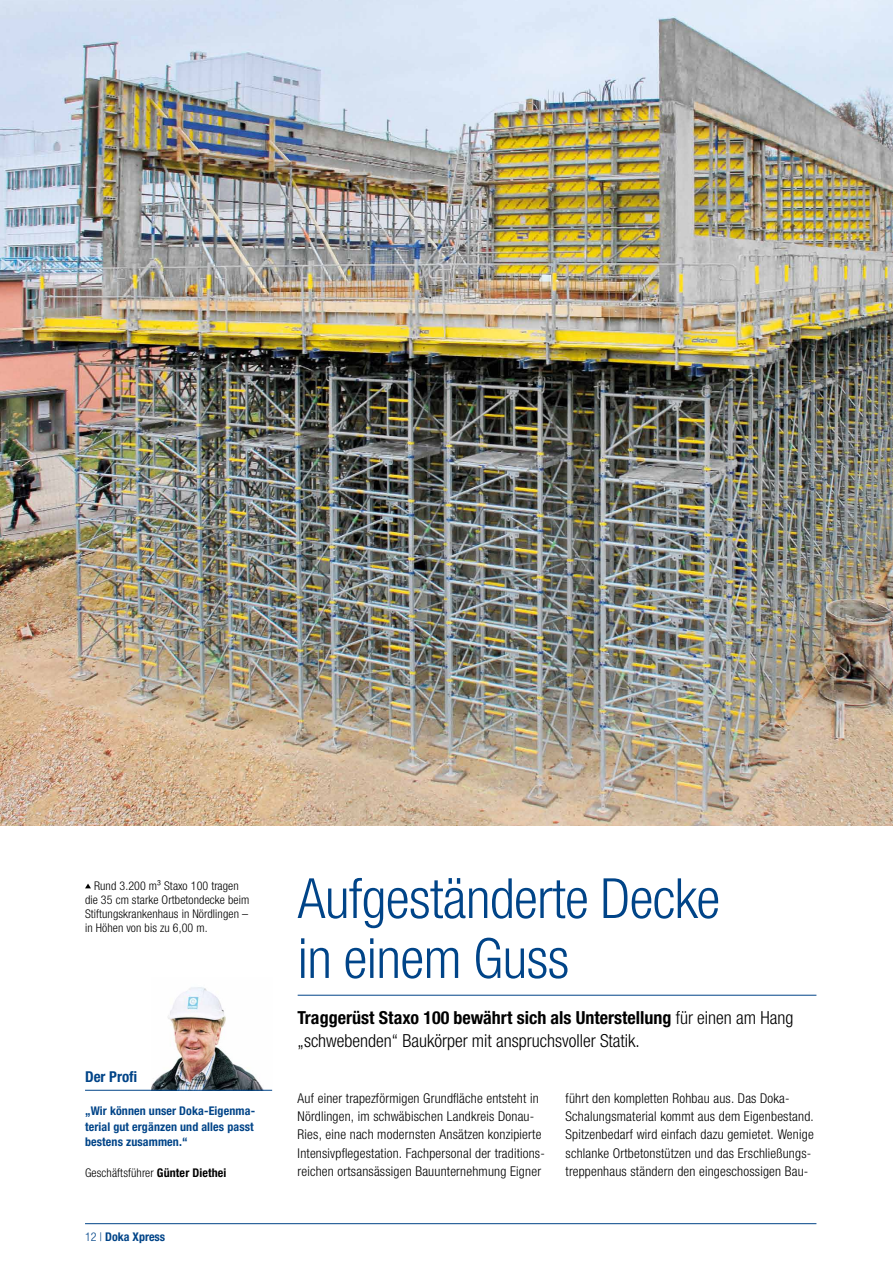
<style>
.page{position:relative;width:893px;height:1263px;background:#fff}
.page>*{position:absolute;margin:0;border:0;box-sizing:border-box;transform-origin:0 0}
.t1{font:300 condensed 55.5px/60px "Helvetica Neue LTW1 G";letter-spacing:-.01em;color:#048}
.t2{font:300 condensed 18px/23.1px "Helvetica Neue LTW1 G";color:#000}
.t3{font:700 condensed 15px "Helvetica Neue LTW1 G";color:#048}
.t4{font:300 condensed 13.5px/18.5px "Helvetica Neue LTW1 G";letter-spacing:.015em;color:#000}
.t5{font:300 condensed 12px/13.8px "Helvetica Neue LTW1 G";letter-spacing:.01em;color:#000}
.t6{font:700 condensed 12px/15.3px "Helvetica Neue LTW1 G";letter-spacing:.01em;color:#048;text-align:justify}
.s1{font-weight:700}
.s2{font-weight:300}
</style>
<div class="page">
<hr style="left:85px;top:1223px;width:731px;height:1px;background:#048">
<img style="left:151px;top:987px;width:121px;height:103px">
<hr style="left:298px;top:995px;width:518px;height:1px;background:#048">
<img style="left:0;top:0;width:893px;height:825px">
<svg style="left:85px;top:883px;width:6px;height:5px"></svg>
<hr style="left:85px;top:1090px;width:187px;height:1px;background:#048">
<p class="t5" style="left:85px;top:879px;width:166px;text-indent:9px">Rund 3.200 m³ Staxo 100 tragen die 35 cm starke Ortbetondecke beim<br>Stiftungskrankenhaus in Nördlingen – in Höhen von bis zu 6,00 m.</p>
<p class="t3" style="left:85px;top:1067px;width:54px">Der Profi</p>
<p class="t6" style="left:85px;top:1103px;width:172px">„Wir können unser Doka-Eigenma&shy;terial gut ergänzen und alles passt bestens zusammen.“</p>
<p class="t5" style="left:85px;top:1165px;width:143px">Geschäftsführer <span class="s1">Günter Diethei</span></p>
<p class="t6" style="left:85px;top:1229px;width:82px"><span class="s2">12 |</span> Doka Xpress</p>
<h1 class="t1" style="left:298px;top:869px;width:424px">Aufgeständerte Decke in einem Guss</h1>
<h2 class="t2" style="left:298px;top:1006px;width:497px"><span class="s1">Traggerüst Staxo 100 bewährt sich als Unterstellung</span> für einen am Hang „schwebenden“ Baukörper mit anspruchsvoller Statik.</h2>
<p class="t4" style="left:298px;top:1089px;width:249px">Auf einer trapezförmigen Grundfläche entsteht in Nördlingen, im schwäbischen Landkreis Donau-Ries, eine nach modernsten Ansätzen konzipierte Intensivpflegestation. Fachpersonal der traditions&shy;reichen ortsansässigen Bauunternehmung Eigner</p>
<p class="t4" style="left:566px;top:1089px;width:250px">führt den kompletten Rohbau aus. Das Doka-Schalungsmaterial kommt aus dem Eigenbestand.<br>Spitzenbedarf wird einfach dazu gemietet. Wenige schlanke Ortbetonstützen und das Erschließungs&shy;treppenhaus ständern den eingeschossigen Bau-</p>
</div>
